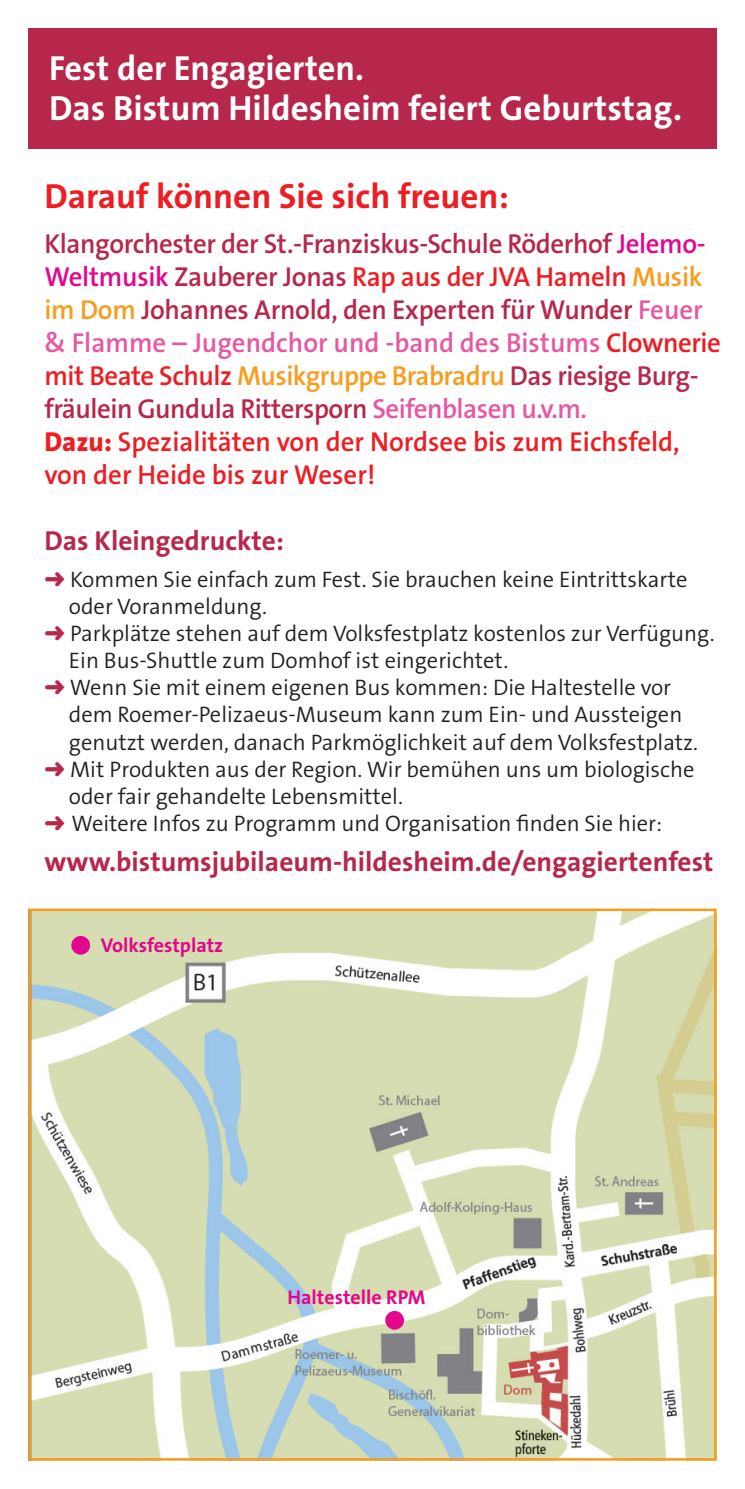
<style>
.page{position:relative;width:745px;height:1489px;background:#fff}
.page>*{position:absolute;margin:0;border:0;box-sizing:border-box;transform-origin:0 0}
.t1{font:700 35px/40px "The Sans B7";color:#fff}
.t2{font:700 35px "The Sans B7";color:#ee1d23}
.t3{font:600 27.5px/33px "The Sans B6";letter-spacing:-.015em;color:#b6274b}
.t4{font:700 27.5px "The Sans B7";color:#b6274b}
.t5{font:300 22.5px "The Sans B4";color:#231f20}
.t6{font:700 20px "The Sans B7";color:#e2078c}
.s1{color:#e2078c}
.s2{color:#ee1d23}
.s3{color:#f89c1c}
.s4{color:#e658a1}
.s5{font-family:"The Sans B8";font-weight:800;color:#ee1d23}
.s6{color:#b6274b}
</style>
<div class="page">
<div style="left:28px;top:28px;width:688px;height:121px;background:#b6274b"></div>
<img style="left:31px;top:911px;width:682px;height:546px">
<div style="left:385px;top:1310px;width:19px;height:19px;background:#e2078c;border-radius:50%"></div>
<div style="left:71px;top:935px;width:19px;height:19px;background:#e2078c;border-radius:50%"></div>
<h1 class="t1" style="left:49px;top:49px;width:634px">Fest der Engagierten.<br>Das Bistum Hildesheim feiert Geburtstag.</h1>
<h1 class="t2" style="left:44px;top:177px;width:466px">Darauf können Sie sich freuen:</h1>
<p class="t3" style="left:44px;top:228px;width:677px">Klangorchester der St.-Franziskus-Schule Röderhof <span class="s1">Jelemo-Weltmusik</span> Zauberer Jonas <span class="s2">Rap aus der JVA Hameln</span> <span class="s3">Musik im Dom</span> Johannes Arnold, den Experten für Wunder <span class="s4">Feuer &amp; Flamme – Jugendchor und -band des Bistums</span> <span class="s2">Clownerie mit Beate Schulz</span> <span class="s3">Musikgruppe Brabradru</span> Das riesige Burg&shy;fräulein Gundula Rittersporn <span class="s4">Seifenblasen u.v.m.<br></span><span class="s5">Dazu:</span> <span class="s2">Spezialitäten von der Nordsee bis zum Eichsfeld, von der Heide bis zur Weser!</span></p>
<p class="t4" style="left:44px;top:526px;width:241px">Das Kleingedruckte:</p>
<p class="t5" style="left:44px;top:567px;width:644px"><span class="s6">➜</span> Kommen Sie einfach zum Fest. Sie brauchen keine Eintrittskarte</p>
<p class="t5" style="left:69px;top:594px;width:199px">oder Voranmeldung.</p>
<p class="t5" style="left:44px;top:621px;width:671px"><span class="s6">➜</span> Parkplätze stehen auf dem Volksfestplatz kostenlos zur Verfügung.</p>
<p class="t5" style="left:69px;top:648px;width:440px">Ein Bus-Shuttle zum Domhof ist eingerichtet.</p>
<p class="t5" style="left:44px;top:675px;width:628px"><span class="s6">➜</span> Wenn Sie mit einem eigenen Bus kommen: Die Haltestelle vor</p>
<p class="t5" style="left:69px;top:702px;width:614px">dem Roemer-Pelizaeus-Museum kann zum Ein- und Aussteigen</p>
<p class="t5" style="left:69px;top:729px;width:630px">genutzt werden, danach Parkmöglichkeit auf dem Volksfestplatz.</p>
<p class="t5" style="left:44px;top:756px;width:651px"><span class="s6">➜</span> Mit Produkten aus der Region. Wir bemühen uns um biologische</p>
<p class="t5" style="left:69px;top:783px;width:335px">oder fair gehandelte Lebensmittel.</p>
<p class="t5" style="left:44px;top:810px;width:619px"><span class="s6">➜</span> Weitere Infos zu Programm und Organisation finden Sie hier:</p>
<p class="t4" style="left:44px;top:846px;width:670px">www.bistumsjubilaeum-hildesheim.de/engagiertenfest</p>
<p class="t6" style="left:101px;top:934px;width:124px">Volksfestplatz</p>
<p class="t6" style="left:287px;top:1286px;width:139px">Haltestelle RPM</p>
</div>
